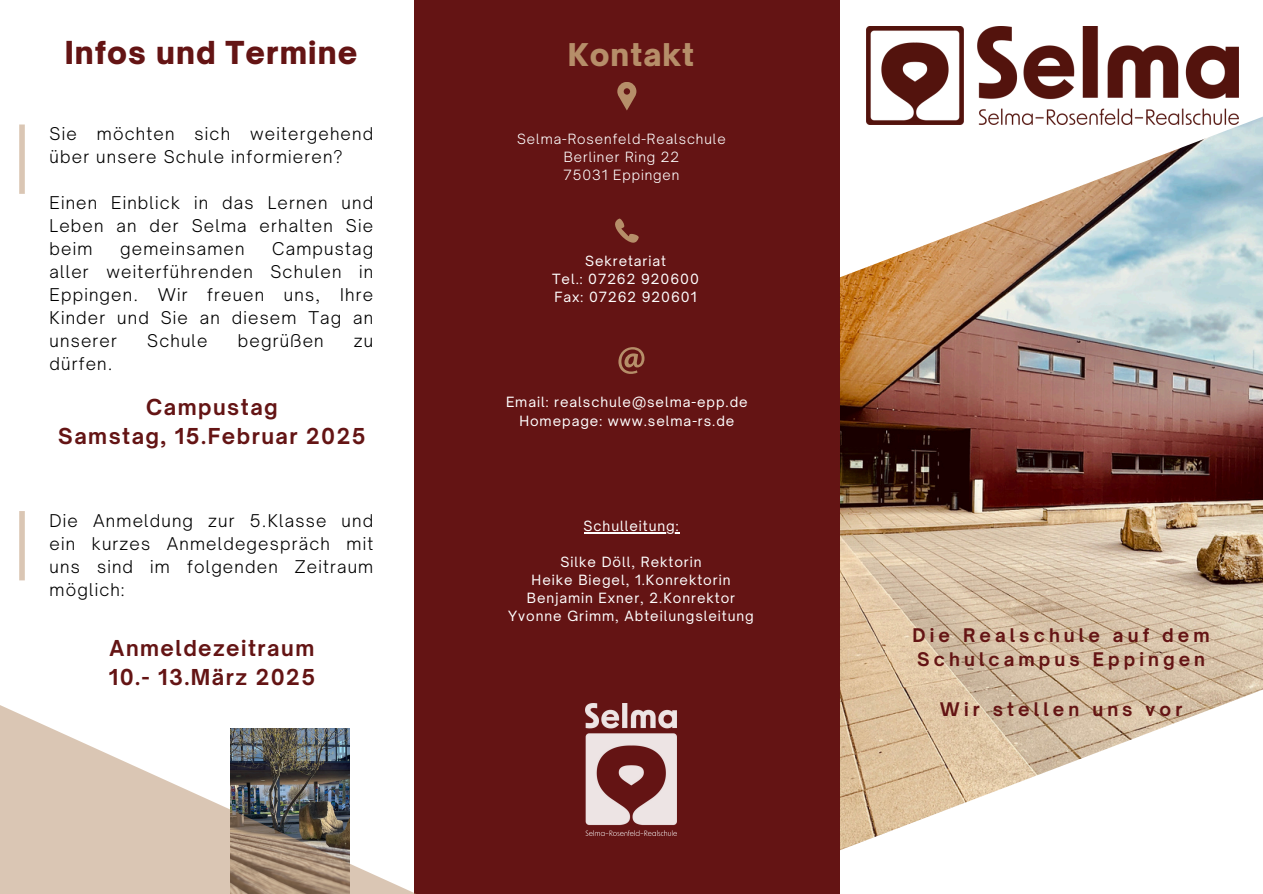
<style>
.page{position:relative;width:1263px;height:894px;background:#fff}
.page>*{position:absolute;margin:0;border:0;box-sizing:border-box;transform-origin:0 0}
.t1{font:900 30.3px "Open Sauce One";letter-spacing:.035em;color:#641414}
.t2{font:900 30px "Open Sauce One";letter-spacing:.035em;color:#b68e69}
.t3{font:700 21px/29.2px "Open Sauce One";letter-spacing:.07em;color:#641414;text-align:center}
.t4{font:700 18px/24.8px "Open Sauce One";letter-spacing:.225em;color:#641414}
.t5{font:300 16.8px/23px "Open Sauce One";letter-spacing:.07em;color:#000;text-align:justify}
.t6{font:13.5px "Open Sauce One";letter-spacing:.07em;color:#fff}
.t7{font:300 13.5px "Open Sauce One";letter-spacing:.07em;color:#fff}
</style>
<div class="page">
<div style="left:19px;top:124px;width:6px;height:70px;background:#dac6b4"></div>
<img style="left:839px;top:13px;width:424px;height:866px">
<div style="left:414px;top:0;width:425px;height:893px;background:#641414"></div>
<svg style="left:0;top:705px;width:414px;height:188px"></svg>
<svg style="left:618px;top:347px;width:26px;height:27px"></svg>
<svg style="left:617px;top:82px;width:19px;height:28px"></svg>
<svg style="left:615px;top:219px;width:24px;height:23px"></svg>
<img style="left:866px;top:27px;width:373px;height:98px">
<div style="left:19px;top:511px;width:6px;height:69px;background:#dac6b4"></div>
<img style="left:585px;top:703px;width:91px;height:131px">
<hr style="left:584px;top:532px;width:95px;height:1px;background:#fff">
<p class="t1" style="left:65px;top:34px;width:294px">Infos und Termine</p>
<p class="t5" style="left:50px;top:122px;width:325px">Sie möchten sich weitergehend über unsere Schule informieren?</p>
<p class="t5" style="left:50px;top:191px;width:325px">Einen Einblick in das Lernen und Leben an der Selma erhalten Sie beim</p>
<p class="t5" style="left:50px;top:237px;width:325px;text-indent:223px">Campustag aller weiterführenden Schulen in Eppingen. Wir freuen uns, Ihre Kinder und Sie an diesem Tag an unserer</p>
<p class="t5" style="left:120px;top:237px;width:126px">gemeinsamen</p>
<p class="t5" style="left:147px;top:329px;width:62px">Schule</p>
<p class="t5" style="left:238px;top:329px;width:87px">begrüßen</p>
<p class="t5" style="left:354px;top:329px;width:21px">zu</p>
<p class="t5" style="left:50px;top:352px;width:65px">dürfen.</p>
<h3 class="t3" style="left:58px;top:392px;width:309px">Campustag<br>Samstag, 15.Februar 2025</h3>
<h3 class="t5" style="left:50px;top:508px;width:325px">Die Anmeldung zur 5.Klasse und ein kurzes Anmeldegespräch mit uns sind im folgenden Zeitraum möglich:</h3>
<h1 class="t3" style="left:109px;top:633px;width:208px;text-align:left">Anmeldezeitraum<br>10.- 13.März 2025</h1>
<p class="t2" style="left:568px;top:35px;width:128px">Kontakt</p>
<p class="t7" style="left:517px;top:130px;width:210px">Selma-Rosenfeld-Realschule</p>
<p class="t7" style="left:564px;top:148px;width:117px">Berliner Ring 22</p>
<p class="t7" style="left:563px;top:166px;width:117px">75031 Eppingen</p>
<p class="t6" style="left:585px;top:252px;width:83px">Sekretariat</p>
<p class="t6" style="left:552px;top:270px;width:148px">Tel.: 07262 920600</p>
<p class="t6" style="left:554px;top:288px;width:144px">Fax: 07262 920601</p>
<p class="t6" style="left:506px;top:394px;width:243px">Email: realschule@selma-epp.de</p>
<p class="t6" style="left:519px;top:412px;width:217px">Homepage: www.selma-rs.de</p>
<p class="t6" style="left:584px;top:517px;width:96px">Schulleitung:</p>
<p class="t6" style="left:560px;top:553px;width:143px">Silke Döll, Rektorin</p>
<p class="t6" style="left:532px;top:571px;width:200px">Heike Biegel, 1.Konrektorin</p>
<p class="t6" style="left:527px;top:589px;width:210px">Benjamin Exner, 2.Konrektor</p>
<p class="t6" style="left:508px;top:607px;width:247px">Yvonne Grimm, Abteilungsleitung</p>
<p class="t4" style="left:913px;top:622px;width:299px">Die Realschule auf dem<br>Schulcampus Eppingen</p>
<p class="t4" style="left:940px;top:696px;width:244px">Wir stellen uns vor</p>
</div>
